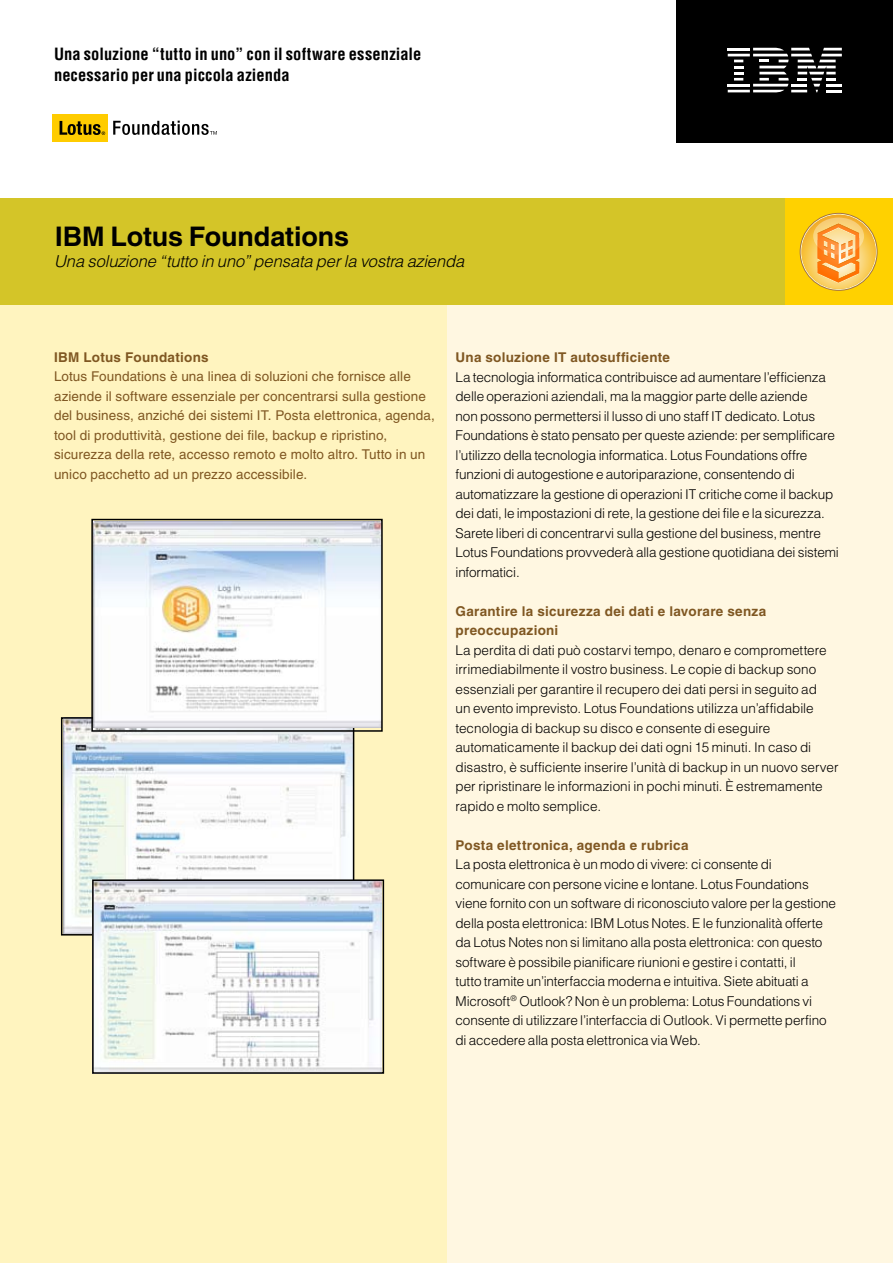
<style>
.page{position:relative;width:893px;height:1263px;background:#fff}
.page>*{position:absolute;margin:0;border:0;box-sizing:border-box;transform-origin:0 0}
.t1{font:700 27px "Helvetica";letter-spacing:-.005em;color:#000}
.t2{font:700 condensed 16.5px/21px "Helvetica";letter-spacing:.005em;color:#000}
.t3{font:italic 300 16.5px "Helvetica";letter-spacing:-.005em;color:#000}
.t4{font:300 13.5px/19.5px "Helvetica";letter-spacing:-.005em;color:#000}
.t5{font:13.5px/19.5px "Helvetica";letter-spacing:.01em;color:#7f5722}
.t6{font:700 13.5px/19.5px "Helvetica";letter-spacing:.02em;color:#7f5722}
</style>
<div class="page">
<div style="left:0;top:305px;width:447px;height:958px;background:#fff4bf"></div>
<div style="left:447px;top:301px;width:446px;height:962px;background:#fff7e1"></div>
<img style="left:64px;top:720px;width:287px;height:212px">
<img style="left:95px;top:882px;width:286px;height:189px">
<div style="left:92px;top:879px;width:292px;height:195px;border:2px solid #000"></div>
<img style="left:94px;top:522px;width:286px;height:206px">
<div style="left:91px;top:519px;width:292px;height:213px;border:2px solid #000"></div>
<div style="left:0;top:199px;width:832px;height:106px;background:#d4c528"></div>
<div style="left:785px;top:199px;width:108px;height:106px;background:#ffd100"></div>
<svg style="left:800px;top:213px;width:78px;height:78px"></svg>
<svg style="left:801px;top:214px;width:76px;height:76px"></svg>
<svg style="left:801px;top:215px;width:75px;height:74px;background:#f7c552"></svg>
<svg style="left:813px;top:218px;width:51px;height:37px"></svg>
<svg style="left:818px;top:224px;width:41px;height:59px;background:#fbaf5d"></svg>
<svg style="left:113px;top:121px;width:104px;height:14px"></svg>
<div style="left:52px;top:114px;width:56px;height:28px;background:#fc0"></div>
<svg style="left:60px;top:121px;width:45px;height:14px"></svg>
<div style="left:676px;top:0;width:217px;height:142px;background:#000"></div>
<hr style="left:728px;top:48px;width:22px;height:2px;background:#fff">
<hr style="left:728px;top:54px;width:22px;height:2px;background:#fff">
<svg style="left:734px;top:60px;width:9px;height:21px"></svg>
<hr style="left:728px;top:84px;width:22px;height:3px;background:#fff">
<svg style="left:753px;top:48px;width:89px;height:45px"></svg>
<hr style="left:728px;top:90px;width:22px;height:2px;background:#fff">
<p class="t2" style="left:54px;top:43px;width:369px">Una soluzione “tutto in uno” con il software essenziale necessario per una piccola azienda</p>
<h1 class="t1" style="left:55px;top:220px;width:295px">IBM Lotus Foundations</h1>
<p class="t3" style="left:54px;top:250px;width:412px">Una soluzione “tutto in uno” pensata per la vostra azienda</p>
<p class="t6" style="left:54px;top:347px;width:156px">IBM Lotus Foundations</p>
<p class="t5" style="left:54px;top:367px;width:382px">Lotus Foundations è una linea di soluzioni che fornisce alle aziende il software essenziale per concentrarsi sulla gestione del business, anziché dei sistemi IT. Posta elettronica, agenda, tool di produttività, gestione dei file, backup e ripristino, sicurezza della rete, accesso remoto e molto altro. Tutto in un unico pacchetto ad un prezzo accessibile.</p>
<p class="t6" style="left:455px;top:348px;width:216px">Una soluzione IT autosufficiente</p>
<p class="t4" style="left:455px;top:367px;width:385px">La tecnologia informatica contribuisce ad aumentare l’efficienza delle operazioni aziendali, ma la maggior parte delle aziende<br>non possono permettersi il lusso di uno staff IT dedicato. Lotus Foundations è stato pensato per queste aziende: per semplificare l’utilizzo della tecnologia informatica. Lotus Foundations offre funzioni di autogestione e autoriparazione, consentendo di automatizzare la gestione di operazioni IT critiche come il backup dei dati, le impostazioni di rete, la gestione dei file e la sicurezza.<br>Sarete liberi di concentrarvi sulla gestione del business, mentre Lotus Foundations provvederà alla gestione quotidiana dei sistemi informatici.</p>
<p class="t6" style="left:455px;top:601px;width:312px">Garantire la sicurezza dei dati e lavorare senza preoccupazioni</p>
<p class="t4" style="left:455px;top:640px;width:385px">La perdita di dati può costarvi tempo, denaro e compromettere irrimediabilmente il vostro business. Le copie di backup sono essenziali per garantire il recupero dei dati persi in seguito ad<br>un evento imprevisto. Lotus Foundations utilizza un’affidabile tecnologia di backup su disco e consente di eseguire automaticamente il backup dei dati ogni 15 minuti. In caso di disastro, è sufficiente inserire l’unità di backup in un nuovo server per ripristinare le informazioni in pochi minuti. È estremamente rapido e molto semplice.</p>
<p class="t6" style="left:455px;top:835px;width:235px">Posta elettronica, agenda e rubrica</p>
<p class="t4" style="left:455px;top:854px;width:382px">La posta elettronica è un modo di vivere: ci consente di comunicare con persone vicine e lontane. Lotus Foundations viene fornito con un software di riconosciuto valore per la gestione della posta elettronica: IBM Lotus Notes. E le funzionalità offerte da Lotus Notes non si limitano alla posta elettronica: con questo software è possibile pianificare riunioni e gestire i contatti, il<br>tutto tramite un’interfaccia moderna e intuitiva. Siete abituati a Microsoft<sup>®</sup> Outlook? Non è un problema: Lotus Foundations vi consente di utilizzare l’interfaccia di Outlook. Vi permette perfino di accedere alla posta elettronica via Web.</p>
</div>
